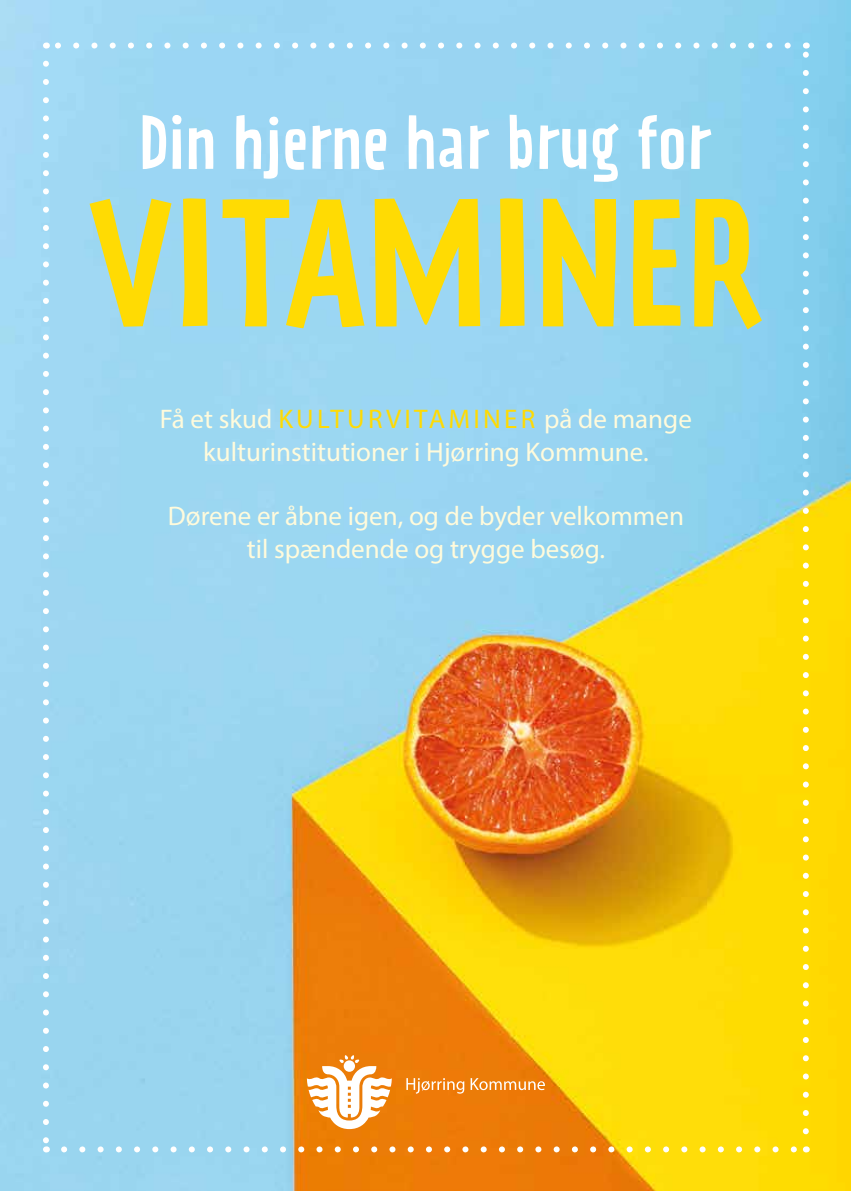
<style>
.page{position:relative;width:851px;height:1191px;background:#fff}
.page>*{position:absolute;margin:0;border:0;box-sizing:border-box;transform-origin:0 0}
.t1{font:160.5px "Prater Sans Pro";color:#ffdb03}
.t2{font:67.5px "Prater Sans Pro";color:#fff}
.t3{font:27px/32.4px "Myriad Pro";color:#fffbdc;text-align:center}
.s1{color:#ffdb03}
</style>
<div class="page">
<img style="left:0;top:0;width:850px;height:1191px">
<svg style="left:307px;top:1054px;width:85px;height:75px"></svg>
<svg style="left:406px;top:1078px;width:58px;height:15px"></svg>
<svg style="left:470px;top:1078px;width:75px;height:12px"></svg>
<svg style="left:43px;top:64px;width:6px;height:1076px"></svg>
<svg style="left:64px;top:1146px;width:732px;height:6px"></svg>
<svg style="left:802px;top:55px;width:6px;height:1076px"></svg>
<svg style="left:55px;top:43px;width:732px;height:6px"></svg>
<h2 class="t2" style="left:139px;top:100px;width:574px">Din hjerne har brug for</h2>
<h1 class="t1" style="left:88px;top:162px;width:676px">VITAMINER</h1>
<p class="t3" style="left:160px;top:402px;width:533px">Få et skud <span class="s1">KULTURVITAMINER</span> på de mange kulturinstitutioner i Hjørring Kommune.</p>
<p class="t3" style="left:168px;top:500px;width:517px">Dørene er åbne igen, og de byder velkommen til spændende og trygge besøg.</p>
</div>
